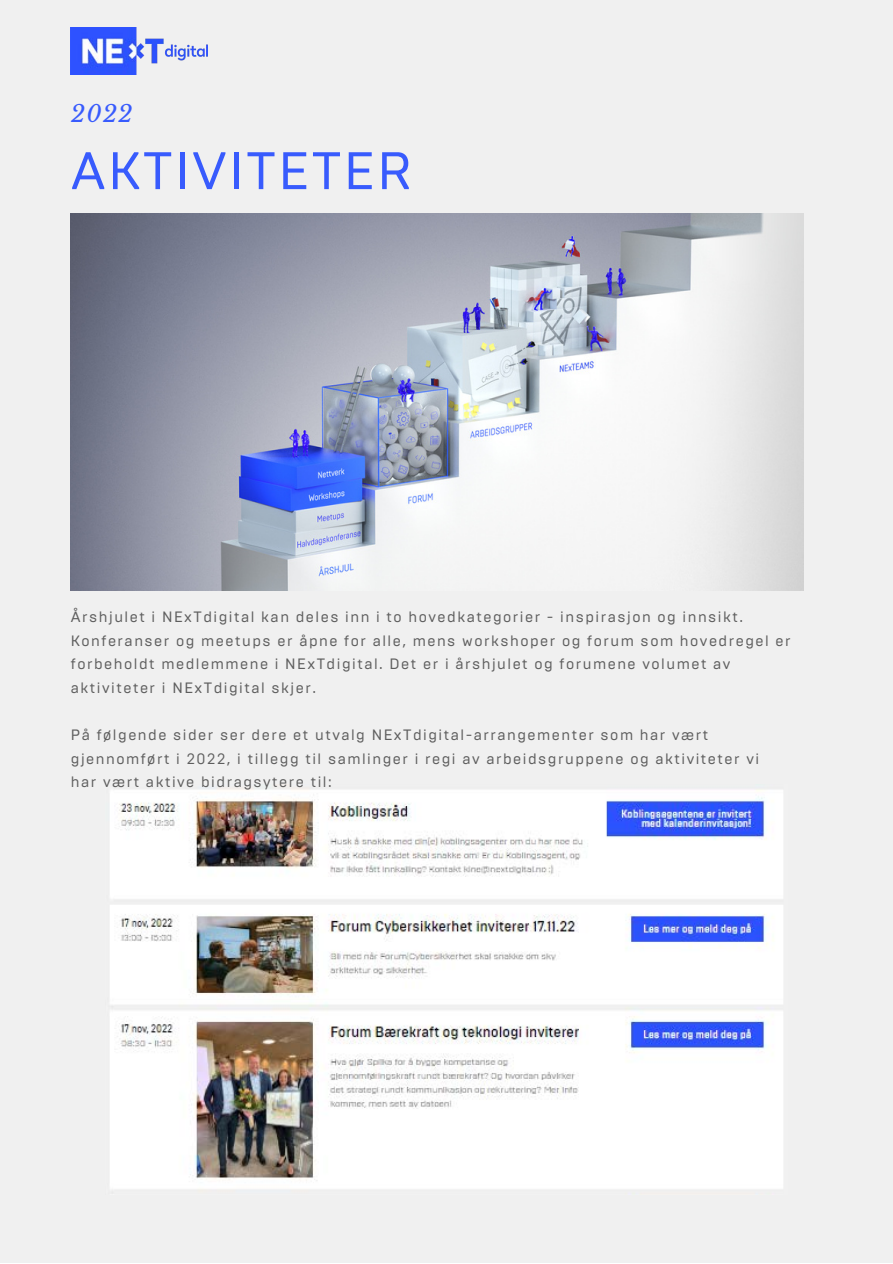
<style>
.page{position:relative;width:893px;height:1264px;background:#fff}
.page>*{position:absolute;margin:0;border:0;box-sizing:border-box;transform-origin:0 0}
.t1{font:52.65px "Brutal Type";letter-spacing:.05em;color:#385bfd}
.t2{font:italic 23.1px "Libre Baskerville";color:#385bfd}
.t3{font:15px/23.5px "Brutal Type";letter-spacing:.1em;color:#5e5e5e}
</style>
<div class="page">
<div style="left:0;top:0;width:892px;height:1262px;background:#f0f0f0"></div>
<img style="left:110px;top:790px;width:673px;height:399px">
<img style="left:71px;top:27px;width:136px;height:47px">
<img style="left:71px;top:213px;width:732px;height:378px">
<h2 class="t2" style="left:71px;top:100px;width:63px">2022</h2>
<h1 class="t1" style="left:71px;top:139px;width:342px">AKTIVITETER</h1>
<p class="t3" style="left:71px;top:605px;width:721px">Årshjulet i NExTdigital kan deles inn i to hovedkategorier - inspirasjon og innsikt.<br>Konferanser og meetups er åpne for alle, mens workshoper og forum som hovedregel er forbeholdt medlemmene i NExTdigital. Det er i årshjulet og forumene volumet av aktiviteter i NExTdigital skjer.</p>
<p class="t3" style="left:71px;top:723px;width:689px">På følgende sider ser dere et utvalg NExTdigital-arrangementer som har vært gjennomført i 2022, i tillegg til samlinger i regi av arbeidsgruppene og aktiviteter vi har vært aktive bidragsytere til:</p>
</div>
